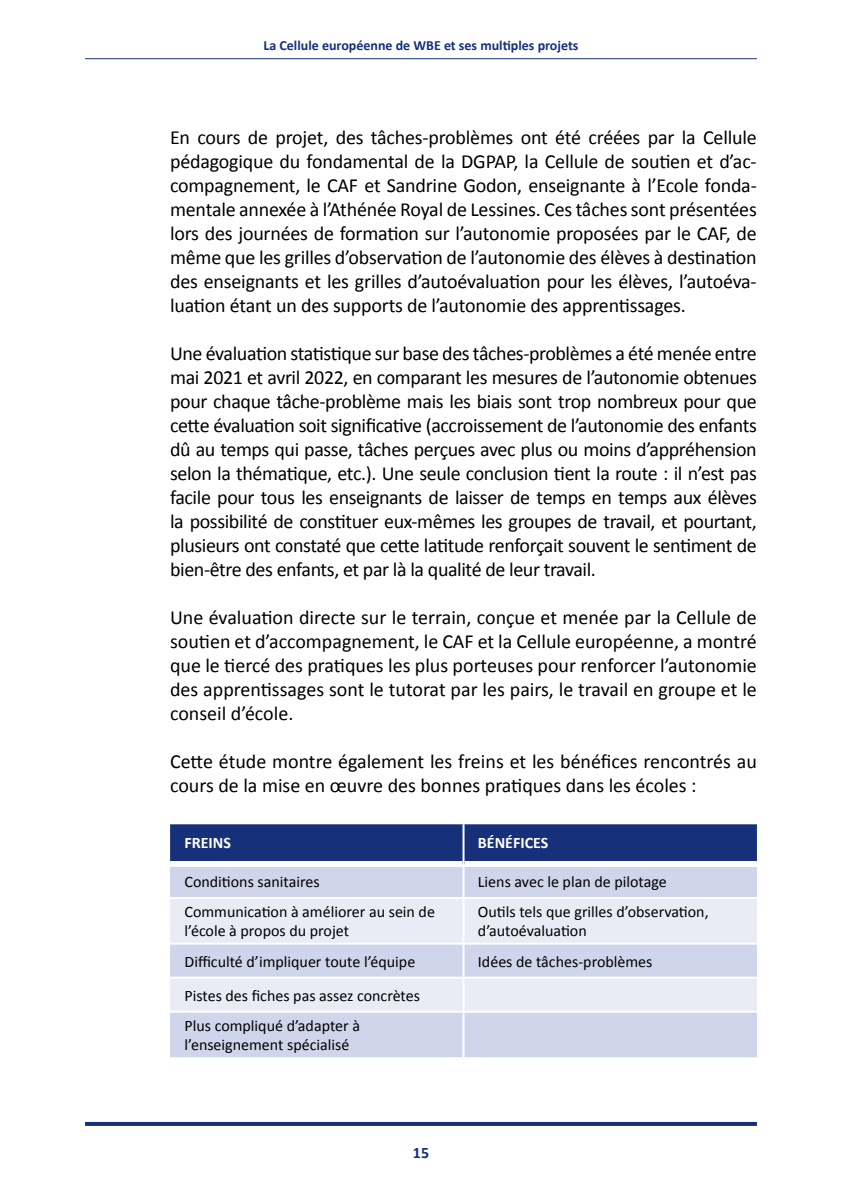
<style>
.page{position:relative;width:842px;height:1191px;background:#fff}
.page>*{position:absolute;margin:0;border:0;box-sizing:border-box;transform-origin:0 0}
.t1{font:20px/24px "Calibri";letter-spacing:-.01em;color:#000;text-align:justify}
.t2{font:16px/19.2px "Calibri";color:#000}
.t3{font:700 16px "Calibri";color:#fff}
.t4{font:700 16px "Calibri";color:#16317a}
.t5{font:700 14px "Calibri";color:#16317a}
</style>
<div class="page">
<hr style="left:85px;top:1122px;width:672px;height:4px;background:#16317a">
<hr style="left:85px;top:58px;width:672px;height:1px;background:#16317a">
<div style="left:170px;top:824px;width:587px;height:37px;background:#16317a"></div>
<div style="left:170px;top:867px;width:587px;height:190px;background:#cfd5ea"></div>
<svg style="left:170px;top:899px;width:587px;height:111px;background:#e1e4f1"></svg>
<hr style="left:170px;top:897px;width:293px;height:2px;background:#fff">
<hr style="left:463px;top:897px;width:294px;height:2px;background:#fff">
<hr style="left:170px;top:942px;width:293px;height:2px;background:#fff">
<hr style="left:463px;top:942px;width:294px;height:2px;background:#fff">
<hr style="left:170px;top:976px;width:293px;height:2px;background:#fff">
<hr style="left:463px;top:976px;width:294px;height:2px;background:#fff">
<hr style="left:170px;top:1010px;width:293px;height:2px;background:#fff">
<hr style="left:463px;top:1010px;width:294px;height:2px;background:#fff">
<hr style="left:462px;top:824px;width:2px;height:40px;background:#fff">
<hr style="left:462px;top:864px;width:2px;height:33px;background:#fff">
<hr style="left:462px;top:899px;width:2px;height:43px;background:#fff">
<hr style="left:462px;top:944px;width:2px;height:32px;background:#fff">
<hr style="left:462px;top:978px;width:2px;height:32px;background:#fff">
<hr style="left:462px;top:1012px;width:2px;height:45px;background:#fff">
<p class="t5" style="left:263px;top:36px;width:316px">La Cellule européenne de WBE et ses multiples projets</p>
<p class="t1" style="left:170px;top:125px;width:588px">En cours de projet, des tâches-problèmes ont été créées par la Cellule pédagogique du fondamental de la DGPAP, la Cellule de soutien et d’ac&shy;compagnement, le CAF et Sandrine Godon, enseignante à l’Ecole fonda&shy;mentale annexée à l’Athénée Royal de Lessines. Ces tâches sont présentées lors des journées de formation sur l’autonomie proposées par le CAF, de même que les grilles d’observation de l’autonomie des élèves à destination des enseignants et les grilles d’autoévaluation pour les élèves, l’autoéva&shy;luation étant un des supports de l’autonomie des apprentissages.</p>
<p class="t1" style="left:170px;top:341px;width:588px">Une évaluation statistique sur base des tâches-problèmes a été menée entre mai 2021 et avril 2022, en comparant les mesures de l’autonomie obtenues pour chaque tâche-problème mais les biais sont trop nombreux pour que cette évaluation soit significative (accroissement de l’autonomie des enfants dû au temps qui passe, tâches perçues avec plus ou moins d’appréhension selon la thématique, etc.). Une seule conclusion tient la route : il n’est pas facile pour tous les enseignants de laisser de temps en temps aux élèves la possibilité de constituer eux-mêmes les groupes de travail, et pourtant, plusieurs ont constaté que cette latitude renforçait souvent le sentiment de bien-être des enfants, et par là la qualité de leur travail.</p>
<p class="t1" style="left:170px;top:605px;width:588px">Une évaluation directe sur le terrain, conçue et menée par la Cellule de soutien et d’accompagnement, le CAF et la Cellule européenne, a montré que le tiercé des pratiques les plus porteuses pour renforcer l’autonomie des apprentissages sont le tutorat par les pairs, le travail en groupe et le conseil d’école.</p>
<p class="t1" style="left:170px;top:749px;width:588px">Cette étude montre également les freins et les bénéfices rencontrés au cours de la mise en œuvre des bonnes pratiques dans les écoles :</p>
<p class="t3" style="left:184px;top:831px;width:48px">FREINS</p>
<p class="t3" style="left:478px;top:831px;width:72px">BÉNÉFICES</p>
<p class="t2" style="left:184px;top:871px;width:137px">Conditions sanitaires</p>
<p class="t2" style="left:478px;top:871px;width:190px">Liens avec le plan de pilotage</p>
<p class="t2" style="left:184px;top:902px;width:252px">Communication à améliorer au sein de l’école à propos du projet</p>
<p class="t2" style="left:478px;top:902px;width:232px">Outils tels que grilles d’observation, d’autoévaluation</p>
<p class="t2" style="left:184px;top:951px;width:232px">Difficulté d’impliquer toute l’équipe</p>
<p class="t2" style="left:478px;top:951px;width:176px">Idées de tâches-problèmes</p>
<p class="t2" style="left:184px;top:979px;width:237px;line-height:30.2px">Pistes des fiches pas assez concrètes<br>Plus compliqué d’adapter à</p>
<p class="t2" style="left:184px;top:1034px;width:166px">l’enseignement spécialisé</p>
<p class="t4" style="left:413px;top:1141px;width:18px">15</p>
</div>
